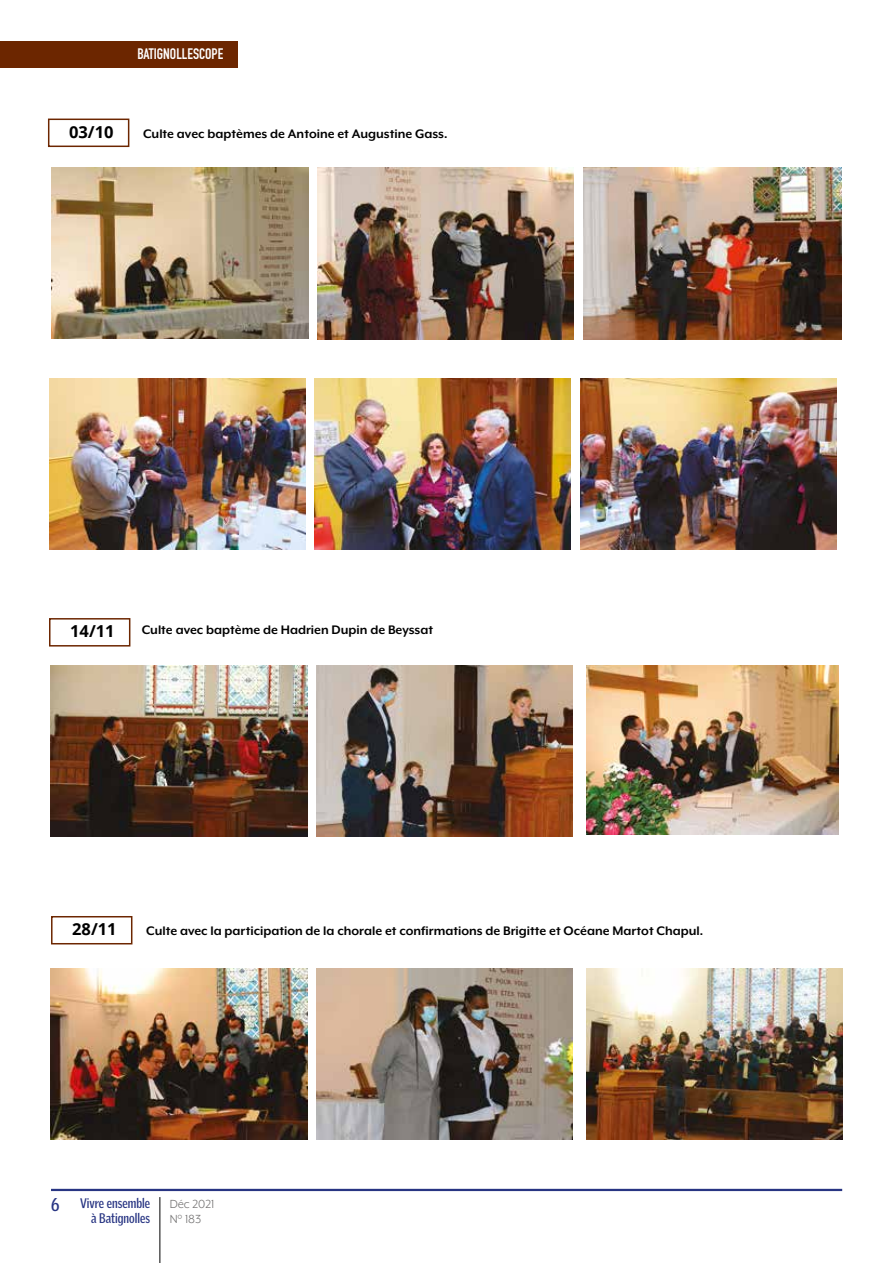
<style>
.page{position:relative;width:893px;height:1263px;background:#fff}
.page>*{position:absolute;margin:0;border:0;box-sizing:border-box;transform-origin:0 0}
.t1{font:700 16.5px "Open Sans";color:#000}
.t2{font:700 15px "DIN Condensed";color:#fff}
.t3{font:700 14.25px "Mr Eaves XL Mod OT";color:#000}
.t4{font:700 13.5px/15px "Griffith Gothic Cond";color:#283583;text-align:right}
.t5{font:13.5px/15px "Mr Eaves XL Mod OT";color:#706f6f}
.s1{font-size:18px}
</style>
<div class="page">
<hr style="left:51px;top:1189px;width:791px;height:2px;background:#283583">
<hr style="left:159px;top:1197px;width:1px;height:66px;background:#000">
<div style="left:0;top:41px;width:237px;height:27px;background:#6c2600"></div>
<div style="left:51px;top:916px;width:81px;height:28px;border:2px solid #6c2600"></div>
<div style="left:49px;top:618px;width:81px;height:28px;border:2px solid #6c2600"></div>
<div style="left:48px;top:119px;width:81px;height:28px;border:2px solid #6c2600"></div>
<img style="left:317px;top:168px;width:257px;height:171px">
<img style="left:583px;top:168px;width:258px;height:171px">
<img style="left:52px;top:168px;width:256px;height:170px">
<img style="left:49px;top:379px;width:256px;height:170px">
<img style="left:315px;top:379px;width:256px;height:170px">
<img style="left:580px;top:379px;width:257px;height:170px">
<img style="left:51px;top:969px;width:256px;height:171px">
<img style="left:316px;top:969px;width:257px;height:171px">
<img style="left:586px;top:969px;width:256px;height:171px">
<img style="left:51px;top:665px;width:256px;height:171px">
<img style="left:317px;top:665px;width:256px;height:171px">
<img style="left:586px;top:665px;width:253px;height:169px">
<p class="t2" style="left:137px;top:46px;width:87px">BATIGNOLLESCOPE</p>
<p class="t1" style="left:69px;top:125px;width:46px">03/10</p>
<p class="t3" style="left:143px;top:126px;width:306px">Culte avec baptèmes de Antoine et Augustine Gass.</p>
<p class="t1" style="left:70px;top:625px;width:46px">14/11</p>
<p class="t3" style="left:142px;top:622px;width:293px">Culte avec baptème de Hadrien Dupin de Beyssat</p>
<p class="t1" style="left:72px;top:923px;width:46px">28/11</p>
<p class="t3" style="left:146px;top:923px;width:559px">Culte avec la participation de la chorale et confirmations de Brigitte et Océane Martot Chapul.</p>
<p class="t4" style="left:51px;top:1196px;width:101px"><span class="s1">6</span> Vivre ensemble à Batignolles</p>
<p class="t5" style="left:170px;top:1196px;width:46px">Déc 2021<br>N° 183</p>
</div>
